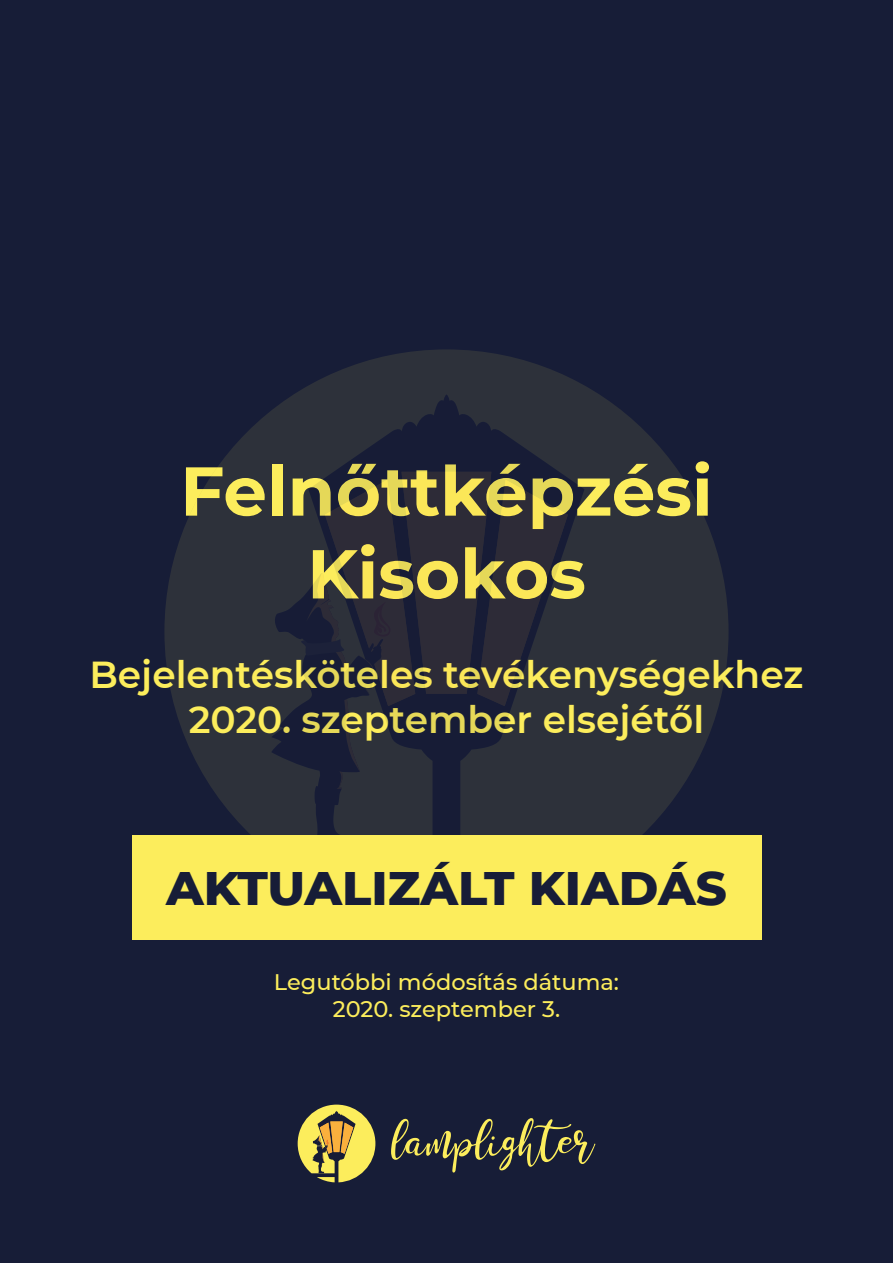
<style>
.page{position:relative;width:893px;height:1263px;background:#171d37}
.page>*{position:absolute;margin:0;border:0;box-sizing:border-box;transform-origin:0 0}
.t1{font:700 69px/82.8px "Montserrat";color:#fced5c;text-align:center}
.t2{font:800 48px "Montserrat";color:#171d37}
.t3{font:600 37.5px/45px "Montserrat";color:#fced5c;text-align:center}
.t4{font:500 22.5px/27px "Montserrat";color:#fced5c;text-align:center}
</style>
<div class="page">
<svg style="left:298px;top:1104px;width:77px;height:78px;background:#aa9b4b"></svg>
<svg style="left:391px;top:1118px;width:204px;height:54px;background:#43453e"></svg>
<svg style="left:164px;top:349px;width:565px;height:486px;background:#252a38"></svg>
<svg style="left:271px;top:472px;width:297px;height:363px;background:#262837"></svg>
<div style="left:132px;top:835px;width:629px;height:105px;background:#fced5c"></div>
<h1 class="t1" style="left:180px;top:446px;width:534px">Felnőttképzési<br>Kisokos</h1>
<p class="t3" style="left:89px;top:651px;width:716px">Bejelentésköteles tevékenységekhez<br>2020. szeptember elsejétől</p>
<p class="t2" style="left:166px;top:853px;width:562px">AKTUALIZÁLT KIADÁS</p>
<p class="t4" style="left:274px;top:967px;width:347px">Legutóbbi módosítás dátuma:<br>2020. szeptember 3.</p>
</div>
